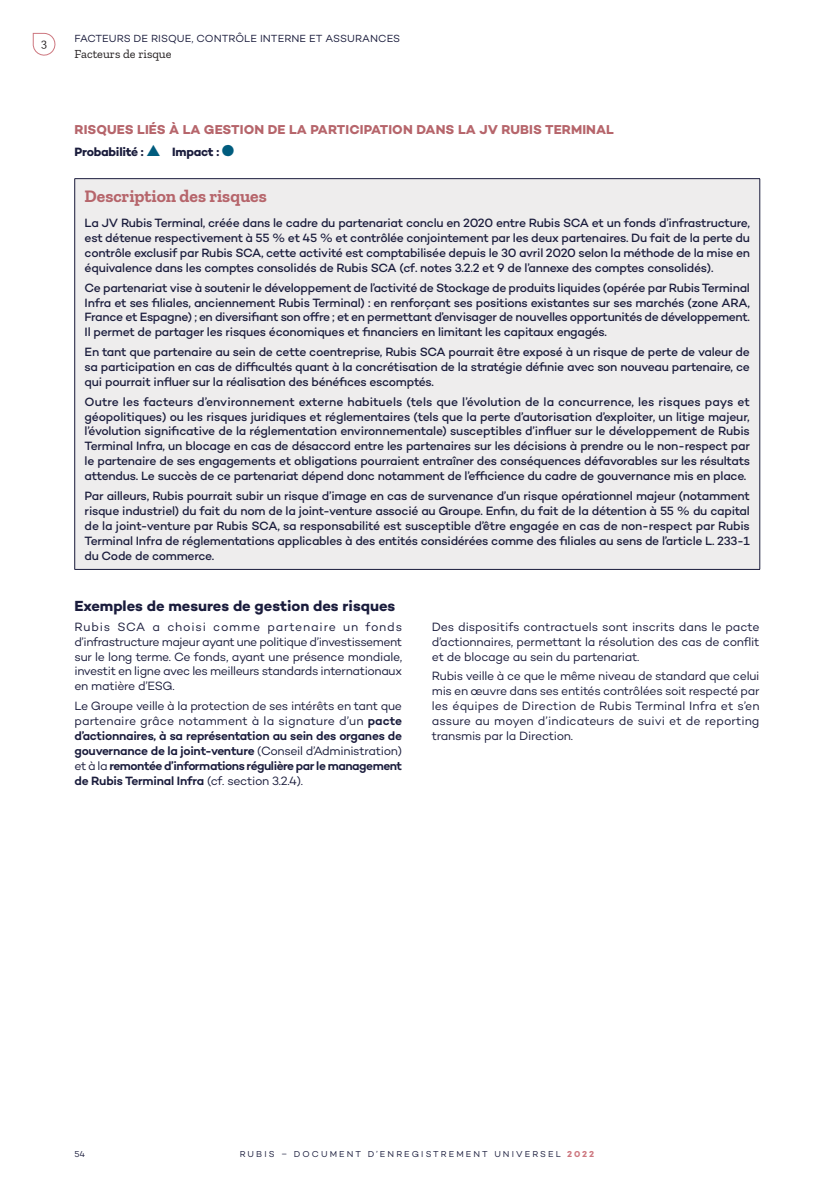
<style>
.page{position:relative;width:834px;height:1191px;background:#fff}
.page>*{position:absolute;margin:0;border:0;box-sizing:border-box;transform-origin:0 0}
.t1{font:700 17.5px "Zilla Slab";color:#b6656b}
.t2{font:700 14.88px "Campton";color:#1a1c3c}
.t3{font:700 13.12px "Campton";letter-spacing:.005em;color:#b6656b}
.t4{font:500 12.25px/14.9px "Campton";letter-spacing:-.02em;color:#1a1c3c;text-align:justify}
.t5{font:12.25px/14.9px "Campton";letter-spacing:-.02em;color:#1a1c3c;text-align:justify}
.t6{font:600 12.25px/14.9px "Campton";letter-spacing:-.035em;color:#1a1c3c;text-align:justify}
.t7{font:700 12.25px "Campton";letter-spacing:-.02em;color:#1a1c3c}
.t8{font:12.25px "Zilla Slab";color:#231f20}
.t9{font:10.5px "Campton";letter-spacing:.005em;color:#1a1c3c}
.t10{font:8.75px "Campton";letter-spacing:.24em;color:#1a1c3c}
.s1{color:#005c7e}
.s2{font-weight:400}
.s3{font-weight:700;color:#cd777f}
</style>
<div class="page">
<div style="left:75px;top:179px;width:684px;height:390px;background:#eeeded"></div>
<hr style="left:74px;top:178px;width:686px;height:1px;background:#1a1c3c">
<hr style="left:74px;top:179px;width:1px;height:390px;background:#1a1c3c">
<hr style="left:759px;top:179px;width:1px;height:390px;background:#1a1c3c">
<hr style="left:74px;top:569px;width:686px;height:1px;background:#1a1c3c">
<svg style="left:32px;top:32px;width:24px;height:24px"></svg>
<p class="t8" style="left:41px;top:35px;width:7px">3</p>
<p class="t9" style="left:74px;top:35px;width:327px">FACTEURS DE RISQUE, CONTRÔLE INTERNE ET ASSURANCES</p>
<p class="t8" style="left:74px;top:46px;width:99px">Facteurs de risque</p>
<p class="t3" style="left:74px;top:125px;width:541px">RISQUES LIÉS À LA GESTION DE LA PARTICIPATION DANS LA JV RUBIS TERMINAL</p>
<p class="t7" style="left:74px;top:148px;width:161px">Probabilité : <span class="s1">▲</span> Impact : <span class="s1">●</span></p>
<h1 class="t1" style="left:85px;top:186px;width:183px">Description des risques</h1>
<p class="t4" style="left:85px;top:217px;width:666px">La JV Rubis Terminal, créée dans le cadre du partenariat conclu en 2020 entre Rubis SCA et un fonds d’infrastructure, est détenue respectivement à 55 % et 45 % et contrôlée conjointement par les deux partenaires. Du fait de la perte du contrôle exclusif par Rubis SCA, cette activité est comptabilisée depuis le 30 avril 2020 selon la méthode de la mise en équivalence dans les comptes consolidés de Rubis SCA (cf. notes 3.2.2 et 9 de l’annexe des comptes consolidés).</p>
<p class="t4" style="left:85px;top:281px;width:666px">Ce partenariat vise à soutenir le développement de l’activité de Stockage de produits liquides (opérée par Rubis Terminal Infra et ses filiales, anciennement Rubis Terminal) : en renforçant ses positions existantes sur ses marchés (zone ARA, France et Espagne) ; en diversifiant son offre ; et en permettant d’envisager de nouvelles opportunités de développement.<br>Il permet de partager les risques économiques et financiers en limitant les capitaux engagés.</p>
<p class="t4" style="left:85px;top:346px;width:666px">En tant que partenaire au sein de cette coentreprise, Rubis SCA pourrait être exposé à un risque de perte de valeur de sa participation en cas de difficultés quant à la concrétisation de la stratégie définie avec son nouveau partenaire, ce qui pourrait influer sur la réalisation des bénéfices escomptés.</p>
<p class="t4" style="left:85px;top:395px;width:666px">Outre les facteurs d’environnement externe habituels (tels que l’évolution de la concurrence, les risques pays et géopolitiques) ou les risques juridiques et réglementaires (tels que la perte d’autorisation d’exploiter, un litige majeur, l’évolution significative de la réglementation environnementale) susceptibles d’influer sur le développement de Rubis Terminal Infra, un blocage en cas de désaccord entre les partenaires sur les décisions à prendre ou le non-respect par le partenaire de ses engagements et obligations pourraient entraîner des conséquences défavorables sur les résultats attendus. Le succès de ce partenariat dépend donc notamment de l’efficience du cadre de gouvernance mis en place.</p>
<p class="t4" style="left:85px;top:489px;width:666px">Par ailleurs, Rubis pourrait subir un risque d’image en cas de survenance d’un risque opérationnel majeur (notamment risque industriel) du fait du nom de la joint-venture associé au Groupe. Enfin, du fait de la détention à 55 % du capital de la joint-venture par Rubis SCA, sa responsabilité est susceptible d’être engagée en cas de non-respect par Rubis Terminal Infra de réglementations applicables à des entités considérées comme des filiales au sens de l’article L. 233-1 du Code de commerce.</p>
<p class="t2" style="left:74px;top:600px;width:322px">Exemples de mesures de gestion des risques</p>
<p class="t5" style="left:74px;top:620px;width:329px">Rubis SCA a choisi comme partenaire un fonds d’infrastructure majeur ayant une politique d’investissement sur le long terme. Ce fonds, ayant une présence mondiale, investit en ligne avec les meilleurs standards internationaux en matière d’ESG.</p>
<p class="t6" style="left:74px;top:699px;width:329px"><span class="s2">Le Groupe veille à la protection de ses intérêts en tant que partenaire grâce notamment à la signature d’un</span> pacte d’actionnaires, à sa représentation au sein des organes de gouvernance de la joint-venture <span class="s2">(Conseil d’Administration) et à la</span> remontée d’informations régulière par le management de Rubis Terminal Infra <span class="s2">(cf. section 3.2.4).</span></p>
<p class="t5" style="left:432px;top:620px;width:329px">Des dispositifs contractuels sont inscrits dans le pacte d’actionnaires, permettant la résolution des cas de conflit et de blocage au sein du partenariat.</p>
<p class="t5" style="left:432px;top:670px;width:329px">Rubis veille à ce que le même niveau de standard que celui mis en œuvre dans ses entités contrôlées soit respecté par les équipes de Direction de Rubis Terminal Infra et s’en assure au moyen d’indicateurs de suivi et de reporting transmis par la Direction.</p>
<p class="t10" style="left:74px;top:1150px;width:12px">54</p>
<p class="t10" style="left:240px;top:1150px;width:356px">RUBIS – DOCUMENT D’ENREGISTREMENT UNIVERSEL <span class="s3">2022</span></p>
</div>
